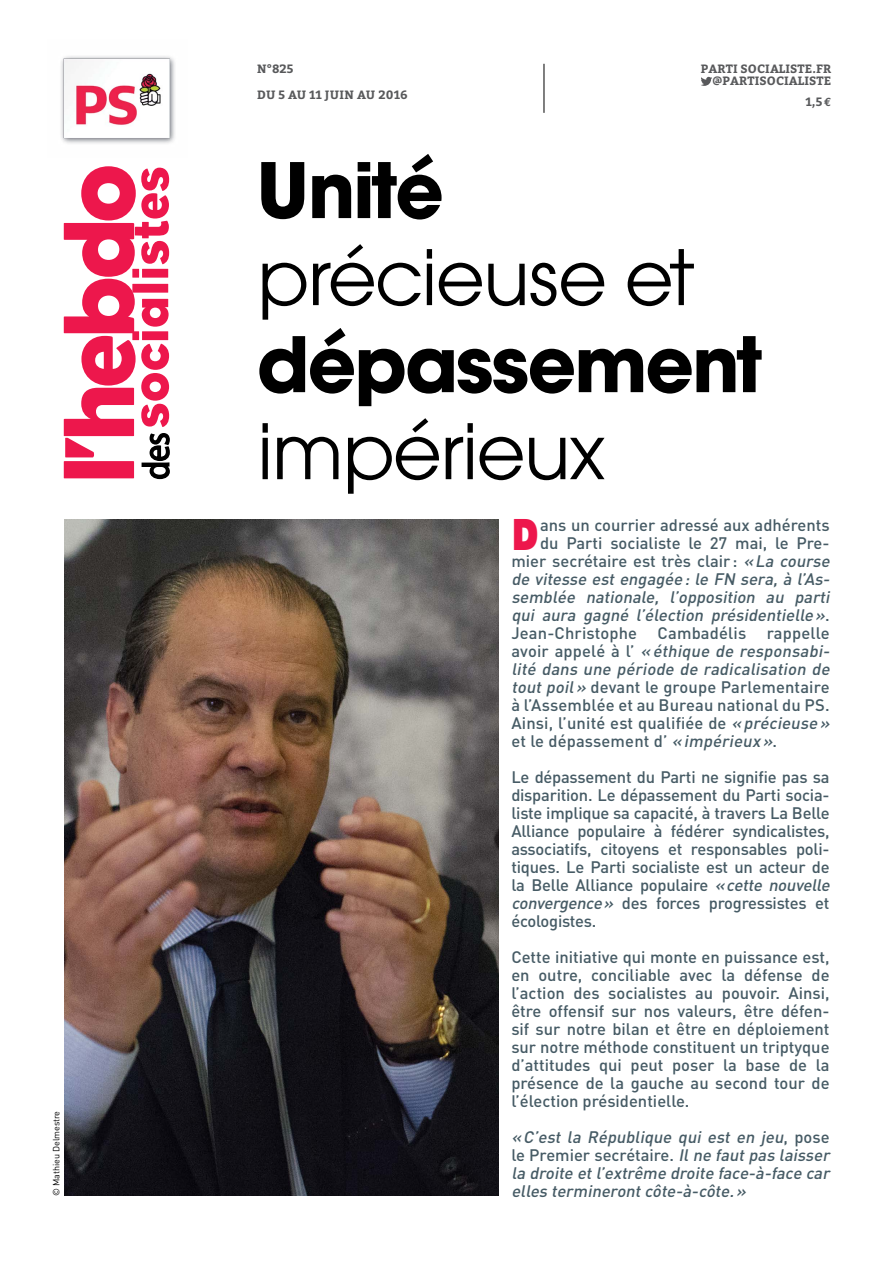
<style>
.page{position:relative;width:893px;height:1263px;background:#fff}
.page>*{position:absolute;margin:0;border:0;box-sizing:border-box;transform-origin:0 0}
.t1{font:84px "Avant Garde Gothic Itc T";letter-spacing:-.02em;color:#000}
.t2{font:700 84px "Avant Garde Gothic Itc T";letter-spacing:-.02em;color:#000}
.t3{font:700 45.75px "Bureau Eagle";color:#ed174c;scale:.79 1}
.t4{font:500 16.5px/18px "DIN";letter-spacing:-.015em;color:#465b65}
.t5{font:italic 500 16.5px/18px "DIN";color:#465b65}
.t6{font:500 16.5px "DIN";letter-spacing:.01em;color:#465b65}
.t7{font:700 12px/25.5px "Bitter";letter-spacing:.01em;color:#58595b}
.t8{font:9px "DIN";letter-spacing:-.01em;color:#000}
.s1{font-family:"Euro Mono"}
.s2{font-style:italic}
.s3{font-style:normal}
</style>
<div class="page">
<img style="left:65px;top:519px;width:434px;height:677px">
<svg style="left:701px;top:77px;width:11px;height:9px"></svg>
<hr style="left:544px;top:64px;width:1px;height:49px;background:#000">
<img style="left:61px;top:56px;width:114px;height:88px">
<svg style="left:64px;top:166px;width:106px;height:314px"></svg>
<p class="t8" style="left:51px;top:1196px;width:86px;rotate:-90deg">© Mathieu Delmestre</p>
<p class="t7" style="left:257px;top:56px;width:152px">N°825<br>DU 5 AU 11 JUIN AU 2016</p>
<p class="t7" style="left:701px;top:63px;width:132px;line-height:12px;text-align:right">PARTI SOCIALISTE.FR @PARTISOCIALISTE</p>
<p class="t7" style="left:805px;top:89px;width:27px">1,5<span class="s1">€</span></p>
<h1 class="t2" style="left:257px;top:139px;width:188px">Unité</h1>
<h1 class="t1" style="left:257px;top:228px;width:438px">précieuse et</h1>
<h1 class="t2" style="left:257px;top:313px;width:507px">dépassement</h1>
<h1 class="t1" style="left:257px;top:402px;width:350px">impérieux</h1>
<p class="t4" style="left:540px;top:515px;width:291px">ans un courrier adressé aux adhérents</p>
<p class="t4" style="left:540px;top:533px;width:291px">du Parti socialiste le 27 mai, le Pre-</p>
<p class="t4" style="left:511px;top:551px;width:323px">mier secrétaire est très clair : <span class="s2">«La course</span></p>
<p class="t5" style="left:511px;top:569px;width:323px">de vitesse est engagée: le FN sera, à l’As-</p>
<p class="t5" style="left:511px;top:587px;width:323px">semblée nationale, l’opposition au parti</p>
<p class="t5" style="left:511px;top:605px;width:320px">qui aura gagné l’élection présidentielle»<span class="s3">.</span></p>
<p class="t6" style="left:511px;top:622px;width:320px">Jean-Christophe Cambadélis rappelle</p>
<p class="t5" style="left:511px;top:641px;width:323px"><span class="s3">a vo i r a p p e l é à l’</span> «éthique de responsabi-</p>
<p class="t5" style="left:511px;top:659px;width:323px">lité dans une période de radicalisation de</p>
<p class="t6" style="left:511px;top:676px;width:320px"><span class="s2">tout poil»</span> devant le groupe Parlementaire</p>
<p class="t6" style="left:511px;top:694px;width:320px">à l’Assemblée et au Bureau national du PS.</p>
<p class="t6" style="left:511px;top:712px;width:323px">Ainsi, l’unité est qualifiée de <span class="s2">«précieuse»</span></p>
<p class="t6" style="left:511px;top:730px;width:267px">et le dépassement d’ <span class="s2">«impérieux»</span>.</p>
<p class="t4" style="left:511px;top:767px;width:323px">Le dépassement du Parti ne signifie pas sa disparition. Le dépassement du Parti socia&shy;liste implique sa capacité, à travers La Belle Alliance populaire à fédérer syndicalistes, associatifs, citoyens et responsables poli&shy;tiques. Le Parti socialiste est un acteur de la Belle Alliance populaire <span class="s2">«cette nouvelle convergence»</span> des forces progressistes et écologistes.</p>
<p class="t4" style="left:511px;top:947px;width:320px;text-align:justify">Cette initiative qui monte en puissance est, en outre, conciliable avec la défense de l’action des socialistes au pouvoir. Ainsi, être offensif sur nos valeurs, être défen&shy;sif sur notre bilan et être en déploiement sur notre méthode constituent un triptyque d’attitudes qui peut poser la base de la présence de la gauche au second tour de l’élection présidentielle.</p>
<p class="t5" style="left:511px;top:1127px;width:323px">«C’est la République qui est en jeu<span class="s3">, p o s e le Premier secrétaire.</span> Ilne fautpas laisser la droite etl’extrême droite face-à-face car elles terminerontcôte-à-côte.»</p>
<h2 class="t3" style="left:511px;top:509px;width:36px">D</h2>
</div>
